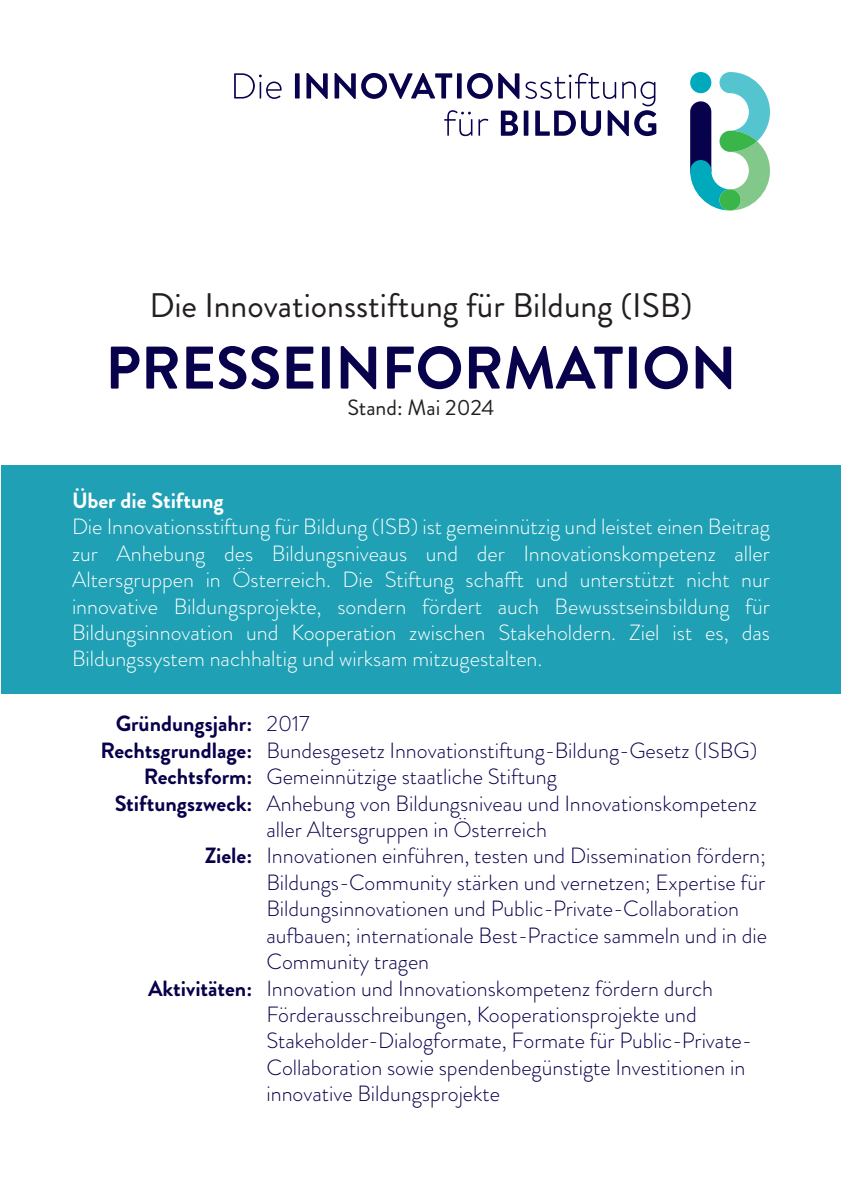
<style>
.page{position:relative;width:842px;height:1191px;background:#fff}
.page>*{position:absolute;margin:0;border:0;box-sizing:border-box;transform-origin:0 0}
.t1{font:700 60px "Brandon Grotesque";color:#08014c}
.t2{font:34px "Brandon Grotesque";color:#231f20}
.t3{font:300 22px/26.4px "Brandon Grotesque";color:#08014c}
.t4{font:300 22px/26.4px "Brandon Grotesque";color:#fff;text-align:justify}
.t5{font:700 22px/26.4px "Brandon Grotesque";color:#08014c;text-align:right}
.t6{font:700 22px "Brandon Grotesque";color:#fff}
.t7{font:22px "Brandon Grotesque";color:#231f20}
</style>
<div class="page">
<div style="left:1px;top:465px;width:840px;height:228px;background:#1fa0b4"></div>
<svg style="left:690px;top:72px;width:80px;height:138px"></svg>
<svg style="left:719px;top:131px;width:38px;height:21px"></svg>
<div style="left:719px;top:189px;width:22px;height:21px;background:#3ab54a;border-radius:50%"></div>
<svg style="left:234px;top:73px;width:48px;height:26px"></svg>
<div style="left:295px;top:73px;width:5px;height:25px;background:#08014c"></div>
<svg style="left:306px;top:73px;width:22px;height:26px"></svg>
<svg style="left:335px;top:73px;width:117px;height:26px"></svg>
<div style="left:457px;top:73px;width:5px;height:25px;background:#08014c"></div>
<svg style="left:467px;top:73px;width:52px;height:26px"></svg>
<svg style="left:444px;top:110px;width:28px;height:26px"></svg>
<svg style="left:478px;top:119px;width:10px;height:17px"></svg>
<svg style="left:501px;top:111px;width:17px;height:25px"></svg>
<hr style="left:524px;top:111px;width:4px;height:25px;background:#08014c">
<svg style="left:525px;top:73px;width:131px;height:63px"></svg>
<h2 class="t2" style="left:149px;top:281px;width:545px">Die Innovationsstiftung für Bildung (ISB)</h2>
<h1 class="t1" style="left:105px;top:326px;width:633px">PRESSEINFORMATION</h1>
<p class="t7" style="left:347px;top:392px;width:149px">Stand: Mai 2024</p>
<p class="t6" style="left:72px;top:485px;width:153px">Über die Stiftung</p>
<p class="t4" style="left:72px;top:513px;width:699px">Die Innovationsstiftung für Bildung (ISB) ist gemeinnützig und leistet einen Beitrag zur Anhebung des Bildungsniveaus und der Innovationskompetenz aller Altersgruppen in Österreich. Die Stiftung schafft und unterstützt nicht nur innovative Bildungsprojekte, sondern fördert auch Bewusstseinsbildung für Bildungsinnovation und Kooperation zwischen Stakeholdern. Ziel ist es, das Bildungssystem nachhaltig und wirksam mitzugestalten.</p>
<p class="t5" style="left:100px;top:711px;width:153px">Gründungsjahr:<br>Rechtsgrundlage:<br>Rechtsform:<br>Stiftungszweck:</p>
<p class="t5" style="left:205px;top:843px;width:49px">Ziele:</p>
<p class="t5" style="left:148px;top:975px;width:106px">Aktivitäten:</p>
<p class="t3" style="left:266px;top:710px;width:502px">2017<br>Bundesgesetz Innovationstiftung-Bildung-Gesetz (ISBG)<br>Gemeinnützige staatliche Stiftung<br>Anhebung von Bildungsniveau und Innovationskompetenz aller Altersgruppen in Österreich<br>Innovationen einführen, testen und Dissemination fördern; Bildungs-Community stärken und vernetzen; Expertise für Bildungsinnovationen und Public-Private-Collaboration aufbauen; internationale Best-Practice sammeln und in die Community tragen<br>Innovation und Innovationskompetenz fördern durch Förderausschreibungen, Kooperationsprojekte und Stakeholder-Dialogformate, Formate für Public-Private-Collaboration sowie spendenbegünstigte Investitionen in innovative Bildungsprojekte</p>
</div>
